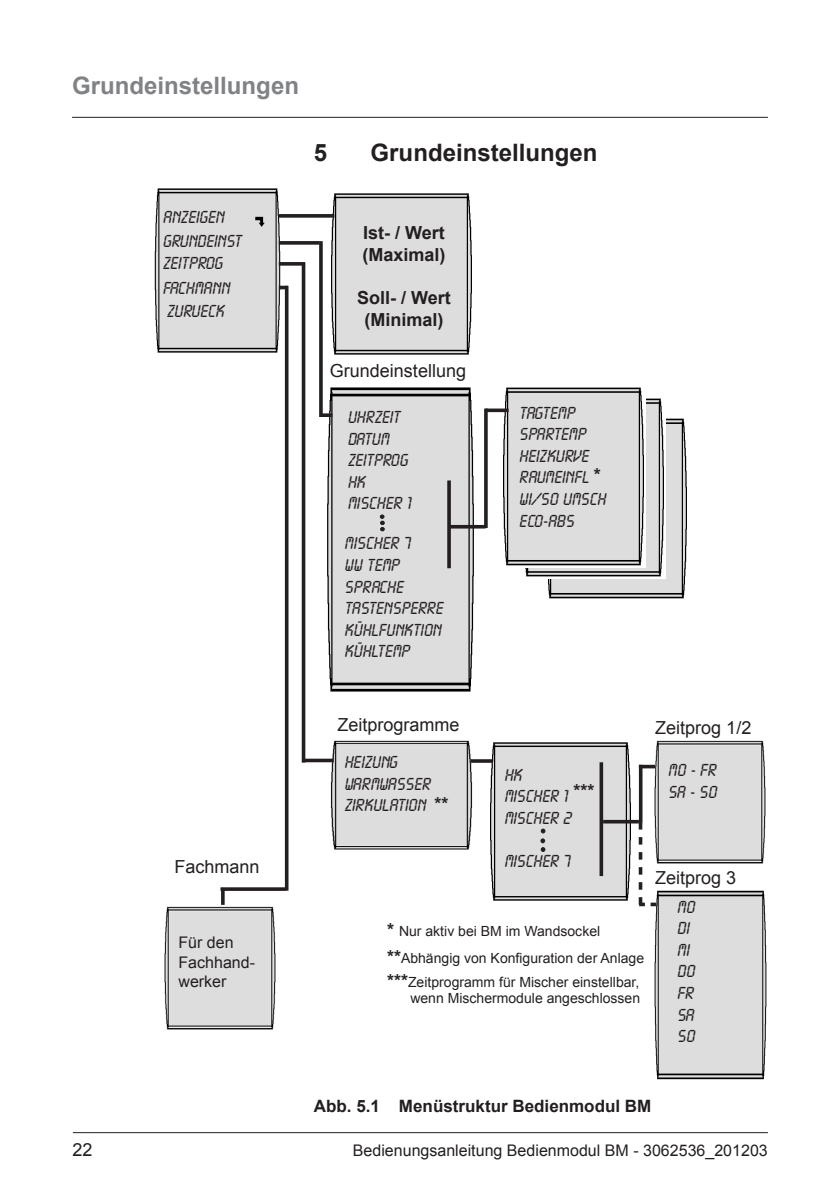
<style>
.page{position:relative;width:840px;height:1191px;background:#fff}
.page>*{position:absolute;margin:0;border:0;box-sizing:border-box;transform-origin:0 0}
.t1{font:700 24px "Arial";color:#231f20}
.t2{font:700 24px "Arial";color:#808285}
.t3{font:18px/21.6px "Lcd D";color:#231f20}
.t4{font:18px "Arial";color:#231f20}
.t5{font:700 18px/21.6px "Arial";color:#231f20}
.t6{font:700 17px "Arial";color:#231f20}
.t7{font:16px/19.2px "Arial";color:#231f20}
.t8{font:14px/16.8px "Arial";color:#231f20;text-align:right}
.s1{font-weight:700;font-size:18px}
</style>
<div class="page">
<hr style="left:72px;top:117px;width:695px;height:1px;background:#231f20">
<hr style="left:73px;top:1132px;width:694px;height:1px;background:#231f20">
<img style="left:327px;top:387px;width:148px;height:305px">
<img style="left:548px;top:418px;width:139px;height:181px">
<img style="left:525px;top:398px;width:140px;height:181px">
<img style="left:500px;top:387px;width:144px;height:180px">
<img style="left:331px;top:193px;width:141px;height:162px">
<img style="left:154px;top:188px;width:127px;height:165px">
<img style="left:329px;top:740px;width:144px;height:110px">
<svg style="left:379px;top:514px;width:5px;height:17px"></svg>
<img style="left:653px;top:740px;width:113px;height:124px">
<img style="left:653px;top:890px;width:114px;height:190px">
<img style="left:490px;top:742px;width:142px;height:159px">
<svg style="left:540px;top:828px;width:5px;height:24px"></svg>
<svg style="left:278px;top:214px;width:56px;height:4px"></svg>
<hr style="left:602px;top:820px;width:36px;height:3px;background:#231f20">
<svg style="left:638px;top:768px;width:4px;height:54px"></svg>
<hr style="left:638px;top:765px;width:16px;height:3px;background:#231f20">
<hr style="left:599px;top:762px;width:3px;height:114px;background:#231f20">
<hr style="left:447px;top:480px;width:3px;height:88px;background:#231f20">
<hr style="left:449px;top:525px;width:36px;height:3px;background:#231f20">
<hr style="left:484px;top:408px;width:3px;height:120px;background:#231f20">
<svg style="left:485px;top:408px;width:23px;height:4px"></svg>
<svg style="left:278px;top:241px;width:41px;height:4px"></svg>
<hr style="left:319px;top:241px;width:3px;height:176px;background:#231f20">
<svg style="left:278px;top:262px;width:23px;height:4px"></svg>
<svg style="left:278px;top:286px;width:7px;height:3px"></svg>
<svg style="left:322px;top:413px;width:10px;height:4px"></svg>
<svg style="left:301px;top:262px;width:4px;height:500px;background:#4b4849"></svg>
<hr style="left:285px;top:286px;width:3px;height:604px;background:#231f20">
<svg style="left:302px;top:758px;width:31px;height:4px"></svg>
<svg style="left:470px;top:759px;width:22px;height:4px"></svg>
<svg style="left:638px;top:822px;width:18px;height:84px"></svg>
<img style="left:164px;top:906px;width:112px;height:124px">
<svg style="left:220px;top:887px;width:65px;height:4px"></svg>
<hr style="left:221px;top:888px;width:3px;height:17px;background:#231f20">
<h1 class="t2" style="left:72px;top:70px;width:228px">Grundeinstellungen</h1>
<h1 class="t1" style="left:314px;top:136px;width:15px">5</h1>
<h1 class="t1" style="left:370px;top:136px;width:228px">Grundeinstellungen</h1>
<p class="t3" style="left:162px;top:206px;width:80px;line-height:23.2px">ANZEIGEN<br>GRUNDEINST<br>ZEITPROG</p>
<p class="t3" style="left:162px;top:277px;width:69px;line-height:23.6px">FACHMANN<br>ZURUECK</p>
<p class="t5" style="left:362px;top:223px;width:85px">Ist- / Wert (Maximal)</p>
<p class="t5" style="left:357px;top:288px;width:95px;text-align:center">Soll- / Wert (Minimal)</p>
<p class="t4" style="left:329px;top:359px;width:138px">Grundeinstellung</p>
<p class="t3" style="left:347px;top:407px;width:65px">UHRZEIT<br>DATUM<br>ZEITPROG<br>HK<br>MISCHER 1</p>
<p class="t3" style="left:518px;top:402px;width:88px">TAGTEMP<br>SPARTEMP<br>HEIZKURVE<br>RAUMEINFL<br>WI/SO UMSCH<br>ECO-ABS</p>
<p class="t5" style="left:593px;top:464px;width:9px">*</p>
<p class="t3" style="left:344px;top:533px;width:100px">MISCHER 7<br>WW TEMP<br>SPRACHE<br>TASTENSPERRE<br>KÜHLFUNKTION<br>KÜHLTEMP</p>
<p class="t4" style="left:174px;top:855px;width:87px">Fachmann</p>
<p class="t7" style="left:178px;top:933px;width:78px">Für den<br>Fachhand&shy;werker</p>
<p class="t4" style="left:337px;top:712px;width:124px">Zeitprogramme</p>
<p class="t3" style="left:344px;top:752px;width:88px">HEIZUNG<br>WARMWASSER<br>ZIRKULATION</p>
<p class="t5" style="left:434px;top:793px;width:16px">**</p>
<p class="t3" style="left:503px;top:764px;width:69px">HK<br>MISCHER 1<br>MISCHER 2</p>
<p class="t3" style="left:503px;top:851px;width:67px">MISCHER 7</p>
<p class="t5" style="left:573px;top:780px;width:23px">***</p>
<p class="t8" style="left:387px;top:917px;width:258px;line-height:27.6px;text-align:left"><span class="s1">*</span> Nur aktiv bei BM im Wandsockel <span class="s1">**</span>Abhängig von Konfiguration der Anlage</p>
<p class="t8" style="left:387px;top:973px;width:254px"><span class="s1">***</span>Zeitprogramm für Mischer einstellbar, wenn Mischermodule angeschlossen</p>
<p class="t4" style="left:654px;top:715px;width:98px">Zeitprog 1/2</p>
<p class="t3" style="left:667px;top:760px;width:50px">MO - FR<br>SA - SO</p>
<p class="t4" style="left:654px;top:866px;width:83px">Zeitprog 3</p>
<p class="t3" style="left:676px;top:896px;width:19px">MO<br>DI<br>MI<br>DO<br>FR<br>SA<br>SO</p>
<p class="t6" style="left:314px;top:1094px;width:339px">Abb. 5.1 Menüstruktur Bedienmodul BM</p>
<p class="t4" style="left:72px;top:1137px;width:22px">22</p>
<p class="t7" style="left:353px;top:1140px;width:416px">Bedienungsanleitung Bedienmodul BM - 3062536_201203</p>
</div>
